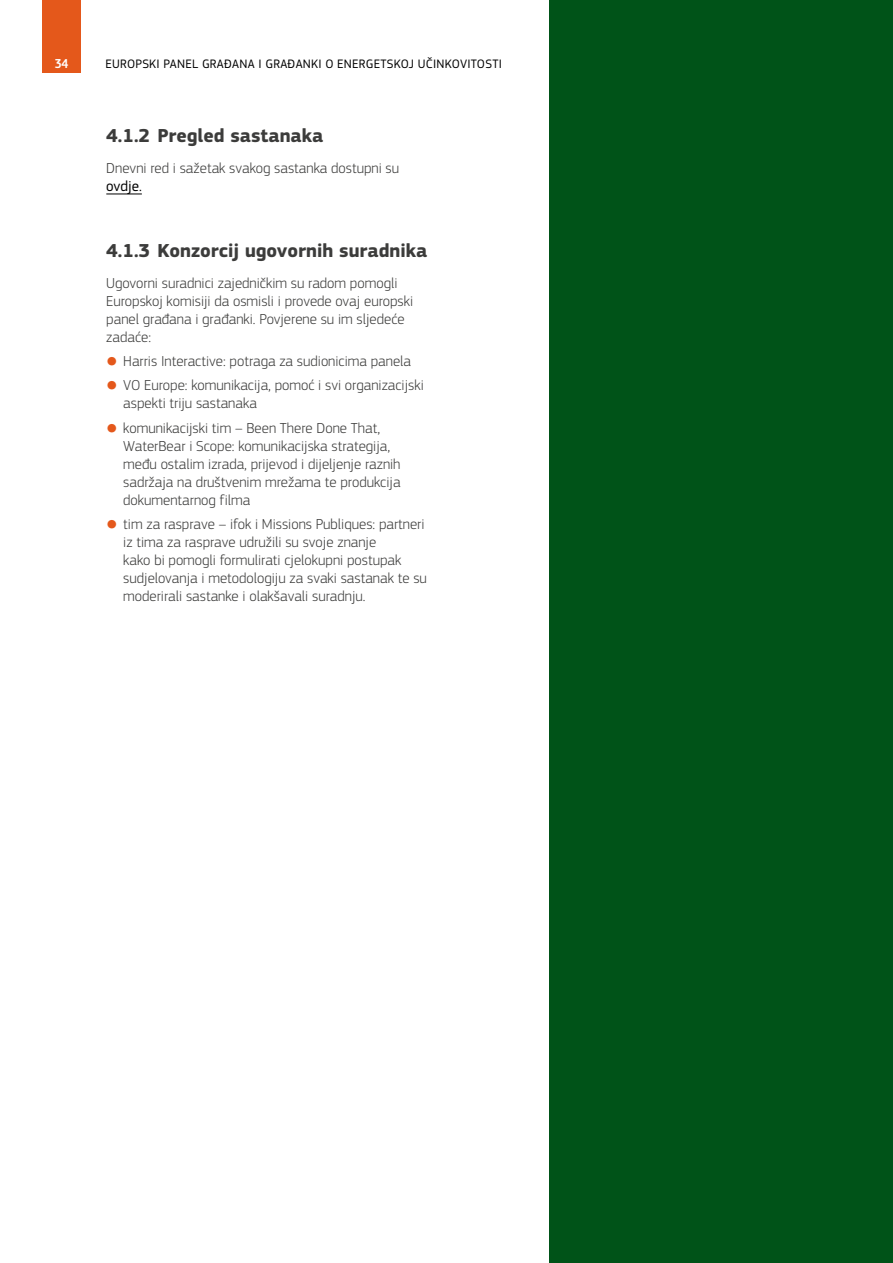
<style>
.page{position:relative;width:893px;height:1263px;background:#fff}
.page>*{position:absolute;margin:0;border:0;box-sizing:border-box;transform-origin:0 0}
.Heading_3__H3__numbering{font:700 19.5px "EC Square Sans Pro";color:#3c3c3b}
.Body_text__P{font:300 15px/18px "EC Square Sans Pro";color:#3c3c3b}
.t1{font:500 13.5px "EC Square Sans Cond Pro";color:#fff}
.t2{font:12.75px "EC Square Sans Pro";letter-spacing:.02em;color:#000}
.s1{font-weight:400;color:#000}
.s2{font-weight:500;font-size:13.5px;color:#e4581b}
</style>
<div class="page">
<div style="left:550px;top:0;width:343px;height:1263px;background:#005318"></div>
<div style="left:43px;top:0;width:38px;height:72px;background:#e4581b"></div>
<hr style="left:106px;top:194px;width:36px;height:1px;background:#000">
<p class="t1" style="left:55px;top:56px;width:15px">34</p>
<p class="t2" style="left:105px;top:56px;width:398px">EUROPSKI PANEL GRAĐANA I GRAĐANKI O ENERGETSKOJ UČINKOVITOSTI</p>
<h3 class="Heading_3__H3__numbering" style="left:106px;top:124px;width:218px">4.1.2 Pregled sastanaka</h3>
<p class="Body_text__P" style="left:106px;top:159px;width:294px">Dnevni red i sažetak svakog sastanka dostupni su <span class="s1">ovdje.</span></p>
<h3 class="Heading_3__H3__numbering" style="left:106px;top:239px;width:322px">4.1.3 Konzorcij ugovornih suradnika</h3>
<p class="Body_text__P" style="left:106px;top:274px;width:308px">Ugovorni suradnici zajedničkim su radom pomogli Europskoj komisiji da osmisli i provede ovaj europski panel građana i građanki. Povjerene su im sljedeće zadaće:</p>
<p class="Body_text__P" style="left:106px;top:352px;width:306px"><span class="s2">●</span> Harris Interactive: potraga za sudionicima panela</p>
<p class="Body_text__P" style="left:123px;top:376px;width:302px;text-indent:-17px"><span class="s2">●</span> VO Europe: komunikacija, pomoć i svi organizacijski aspekti triju sastanaka</p>
<p class="Body_text__P" style="left:123px;top:419px;width:279px;text-indent:-17px"><span class="s2">●</span> komunikacijski tim – Been There Done That, WaterBear i Scope: komunikacijska strategija, među ostalim izrada, prijevod i dijeljenje raznih sadržaja na društvenim mrežama te produkcija dokumentarnog filma</p>
<p class="Body_text__P" style="left:123px;top:515px;width:305px;text-indent:-17px"><span class="s2">●</span> tim za rasprave – ifok i Missions Publiques: partneri iz tima za rasprave udružili su svoje znanje<br>kako bi pomogli formulirati cjelokupni postupak sudjelovanja i metodologiju za svaki sastanak te su moderirali sastanke i olakšavali suradnju.</p>
</div>
